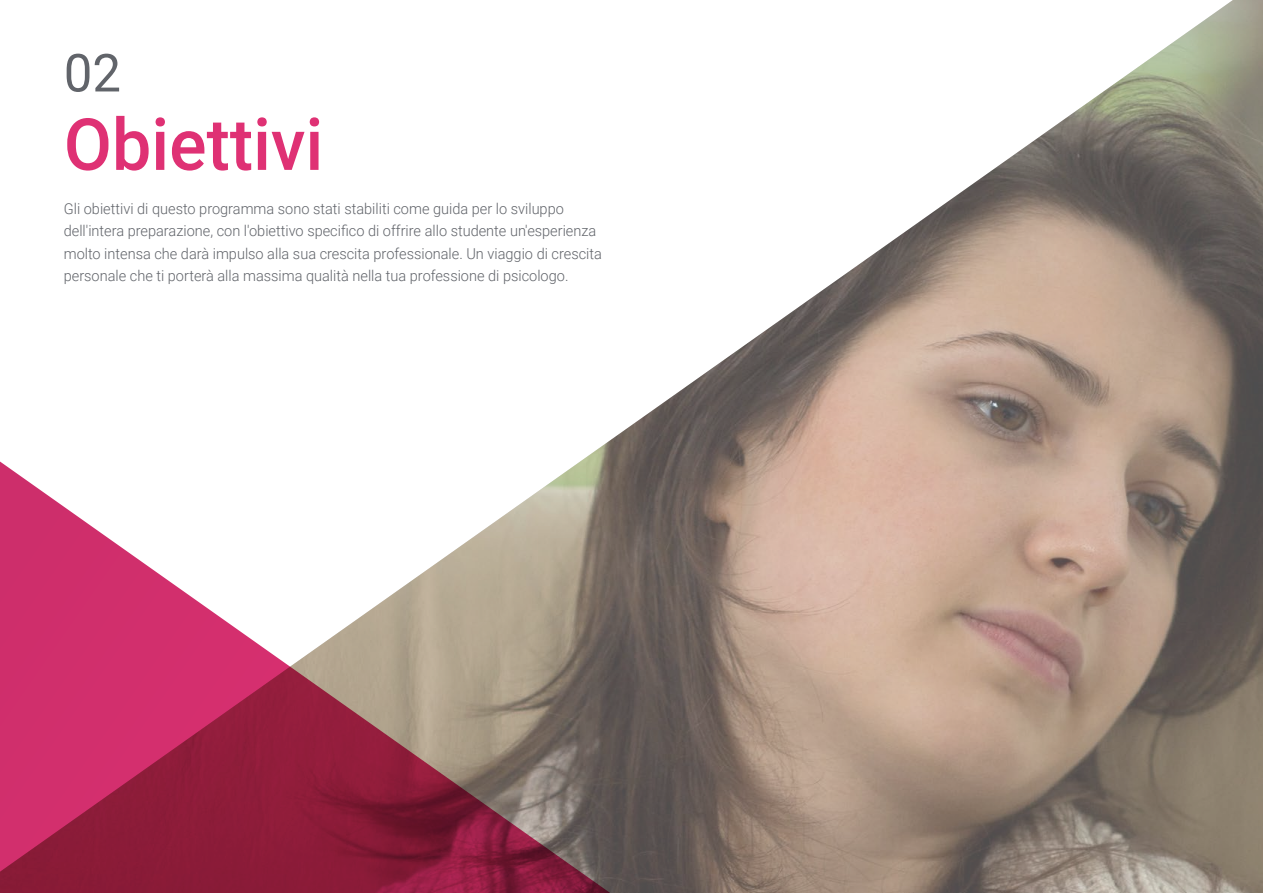
<style>
.page{position:relative;width:1263px;height:893px;background:#fff}
.page>*{position:absolute;margin:0;border:0;box-sizing:border-box;transform-origin:0 0}
.t1{font:500 72px "Roboto";color:#df3174}
.t2{font:52.5px "Roboto";color:#61646a}
.t3{font:300 15px/22.5px "Roboto";color:#61646a}
</style>
<div class="page">
<img style="left:602px;top:0;width:661px;height:893px">
<svg style="left:0;top:446px;width:640px;height:447px"></svg>
<h2 class="t2" style="left:64px;top:36px;width:59px">02</h2>
<h1 class="t1" style="left:64px;top:94px;width:261px">Obiettivi</h1>
<p class="t3" style="left:64px;top:197px;width:540px">Gli obiettivi di questo programma sono stati stabiliti come guida per lo sviluppo dell'intera preparazione, con l'obiettivo specifico di offrire allo studente un'esperienza molto intensa che darà impulso alla sua crescita professionale. Un viaggio di crescita personale che ti porterà alla massima qualità nella tua professione di psicologo.</p>
</div>
